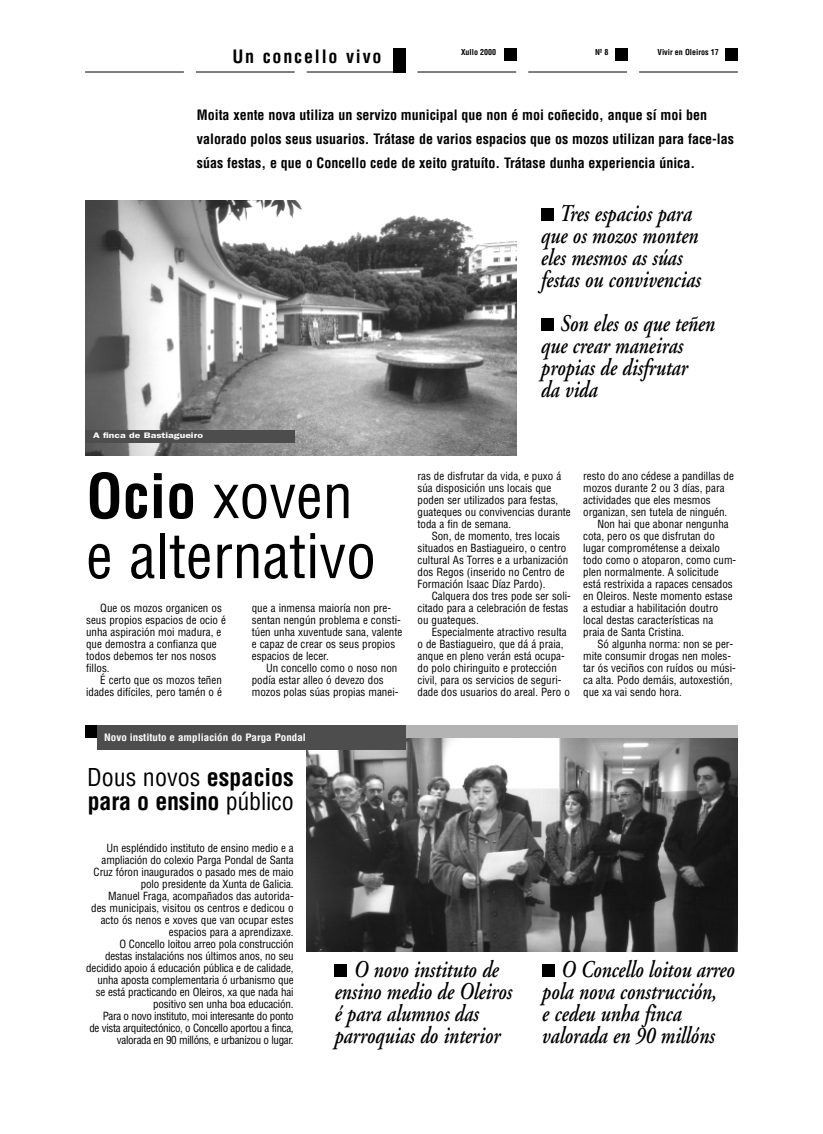
<style>
.page{position:relative;width:823px;height:1134px;background:#fff}
.page>*{position:absolute;margin:0;border:0;box-sizing:border-box;transform-origin:0 0}
.t1{font:condensed 60px/60px "Helvetica";color:#000}
.t2{font:italic 600 24px/22px "Adobe Garamond";color:#000;scale:.8 1}
.t3{font:700 condensed 24px/24px "Helvetica";letter-spacing:-.01em;color:#000}
.t4{font:700 condensed 18px "Helvetica";letter-spacing:.1em;color:#000}
.t5{font:700 condensed 14px/24px "Helvetica";color:#000}
.t6{font:condensed 11px/12px "Helvetica";color:#000}
.t7{font:700 condensed 10px "Helvetica";color:#fff;scale:1.1 1}
.t8{font:700 condensed 8px "Helvetica";color:#000}
.t9{font:600 8px "Franklin Gothic";color:#fff;scale:1.3 1}
.s1{font-weight:700}
.s2{font-weight:400}
</style>
<div class="page">
<img style="left:85px;top:200px;width:431px;height:255px">
<img style="left:306px;top:738px;width:431px;height:213px">
<div style="left:725px;top:48px;width:12px;height:12px;background:#000"></div>
<div style="left:614px;top:48px;width:12px;height:12px;background:#000"></div>
<div style="left:504px;top:48px;width:12px;height:12px;background:#000"></div>
<hr style="left:417px;top:72px;width:99px;height:1px;background:#000">
<hr style="left:528px;top:72px;width:98px;height:1px;background:#000">
<hr style="left:638px;top:72px;width:99px;height:1px;background:#000">
<hr style="left:306px;top:72px;width:99px;height:1px;background:#000">
<hr style="left:196px;top:72px;width:98px;height:1px;background:#000">
<hr style="left:85px;top:72px;width:99px;height:1px;background:#000">
<div style="left:393px;top:48px;width:12px;height:24px;background:#000"></div>
<div style="left:85px;top:726px;width:652px;height:12px;background:#b3b3b3"></div>
<div style="left:85px;top:726px;width:12px;height:12px;background:#000"></div>
<div style="left:97px;top:726px;width:308px;height:24px;background:#4d4d4d"></div>
<div style="left:541px;top:319px;width:12px;height:12px;background:#000"></div>
<div style="left:541px;top:209px;width:12px;height:12px;background:#000"></div>
<div style="left:85px;top:430px;width:209px;height:12px;background:#4d4d4d"></div>
<div style="left:542px;top:964px;width:12px;height:12px;background:#000"></div>
<div style="left:334px;top:964px;width:12px;height:12px;background:#000"></div>
<h3 class="t4" style="left:232px;top:46px;width:150px">Un concello vivo</h3>
<p class="t8" style="left:461px;top:48px;width:37px">Xullo 2000</p>
<p class="t8" style="left:594px;top:48px;width:15px">Nº 8</p>
<p class="t8" style="left:657px;top:48px;width:63px">Vivir en Oleiros 17</p>
<p class="t5" style="left:197px;top:103px;width:538px">Moita xente nova utiliza un servizo municipal que non é moi coñecido, anque sí moi ben valorado polos seus usuarios. Trátase de varios espacios que os mozos utilizan para face-las súas festas, e que o Concello cede de xeito gratuíto. Trátase dunha experiencia única.</p>
<p class="t9" style="left:93px;top:431px;width:86px">A finca de Bastiagueiro</p>
<h1 class="t1" style="left:86px;top:467px;width:291px"><span class="s1">Ocio</span> xoven e alternativo</h1>
<p class="t6" style="left:86px;top:602px;width:141px;text-indent:14px">Que os mozos organicen os seus propios espacios de ocio é unha aspiración moi madura, e que demostra a confianza que todos debemos ter nos nosos fillos.</p>
<p class="t6" style="left:86px;top:674px;width:137px;text-align:right">É certo que os mozos teñen idades difíciles, pero tamén o é</p>
<p class="t6" style="left:252px;top:602px;width:152px">que a inmensa maioría non pre&shy;sentan nengún problema e consti&shy;túen unha xuventude sana, valente e capaz de crear os seus propios espacios de lecer.</p>
<p class="t6" style="left:252px;top:662px;width:148px;text-indent:14px">Un concello como o noso non podía estar alleo ó devezo dos mozos polas súas propias manei-</p>
<p class="t7" style="left:104px;top:731px;width:185px">Novo instituto e ampliación do Parga Pondal</p>
<h2 class="t3" style="left:87px;top:765px;width:208px"><span class="s2">Dous novos</span> espacios para o ensino <span class="s2">público</span></h2>
<h2 class="t2" style="left:540px;top:204px;width:201px;text-indent:19px">Tres espacios para que os mozos monten eles mesmos as súas festas ou convivencias</h2>
<h2 class="t2" style="left:540px;top:314px;width:219px;text-indent:19px">Son eles os que teñen que crear maneiras propias de disfrutar<br>da vida</h2>
<p class="t6" style="left:417px;top:470px;width:155px">ras de disfrutar da vida, e puxo á súa disposición uns locais que poden ser utilizados para festas, guateques ou convivencias durante toda a fin de semana.</p>
<p class="t6" style="left:417px;top:530px;width:152px;text-indent:14px">Son, de momento, tres locais situados en Bastiagueiro, o centro cultural As Torres e a urbanización dos Regos (inserido no Centro de<br>Formación Isaac Díaz Pardo).</p>
<p class="t6" style="left:417px;top:590px;width:155px;text-indent:14px">Calquera dos tres pode ser soli&shy;citado para a celebración de festas ou guateques.</p>
<p class="t6" style="left:417px;top:626px;width:154px;text-indent:14px">Especialmente atractivo resulta o de Bastiagueiro, que dá á praia, anque en pleno verán está ocupa&shy;do polo chiringuito e protección civil, para os servicios de seguri&shy;dade dos usuarios do areal. Pero o</p>
<p class="t6" style="left:583px;top:470px;width:152px">resto do ano cédese a pandillas de</p>
<p class="t6" style="left:583px;top:482px;width:143px">mozos durante 2 ou 3 días, para</p>
<p class="t6" style="left:583px;top:494px;width:129px">actividades que eles mesmos</p>
<p class="t6" style="left:583px;top:506px;width:146px">organizan, sen tutela de ninguén.</p>
<p class="t6" style="left:597px;top:518px;width:133px">Non hai que abonar nengunha</p>
<p class="t6" style="left:583px;top:530px;width:133px">cota, pero os que disfrutan do</p>
<p class="t6" style="left:583px;top:542px;width:138px">lugar comprométense a deixalo</p>
<p class="t6" style="left:583px;top:554px;width:154px">todo como o atoparon, como cum-</p>
<p class="t6" style="left:583px;top:566px;width:137px">plen normalmente. A solicitude</p>
<p class="t6" style="left:583px;top:578px;width:151px">está restrixida a rapaces censados</p>
<p class="t6" style="left:583px;top:590px;width:151px">en Oleiros. Neste momento estase</p>
<p class="t6" style="left:583px;top:602px;width:136px">a estudiar a habilitación doutro</p>
<p class="t6" style="left:583px;top:614px;width:131px">local destas características na</p>
<p class="t6" style="left:583px;top:626px;width:102px">praia de Santa Cristina.</p>
<p class="t6" style="left:597px;top:638px;width:137px">Só algunha norma: non se per-</p>
<p class="t6" style="left:583px;top:650px;width:149px">mite consumir drogas nen moles-</p>
<p class="t6" style="left:583px;top:662px;width:154px">tar ós veciños con ruídos ou músi-</p>
<p class="t6" style="left:583px;top:674px;width:151px">ca alta. Podo demáis, autoxestión,</p>
<p class="t6" style="left:583px;top:686px;width:100px">que xa vai sendo hora.</p>
<p class="t6" style="left:86px;top:842px;width:209px;text-align:right">Un espléndido instituto de ensino medio e a ampliación do colexio Parga Pondal de Santa Cruz fóron inaugurados o pasado mes de maio polo presidente da Xunta de Galicia.<br>Manuel Fraga, acompañados das autorida-<br>des municipais, visitou os centros e dedicou o acto ós nenos e xoves que van ocupar estes espacios para a aprendizaxe.<br>O Concello loitou arreo pola construcción<br>destas instalacións nos últimos anos, no seu decidido apoio á educación pública e de calidade, unha aposta complementaria ó urbanismo que se está practicando en Oleiros, xa que nada hai positivo sen unha boa educación.<br>Para o novo instituto, moi interesante do ponto<br>de vista arquitectónico, o Concello aportou a finca, valorada en 90 millóns, e urbanizou o lugar.</p>
<h2 class="t2" style="left:333px;top:960px;width:223px;text-indent:19px">O novo instituto de ensino medio de Oleiros é para alumnos das parroquias do interior</h2>
<h2 class="t2" style="left:541px;top:960px;width:242px;text-indent:19px">O Concello loitou arreo pola nova construcción,<br>e cedeu unha finca valorada en 90 millóns</h2>
</div>
